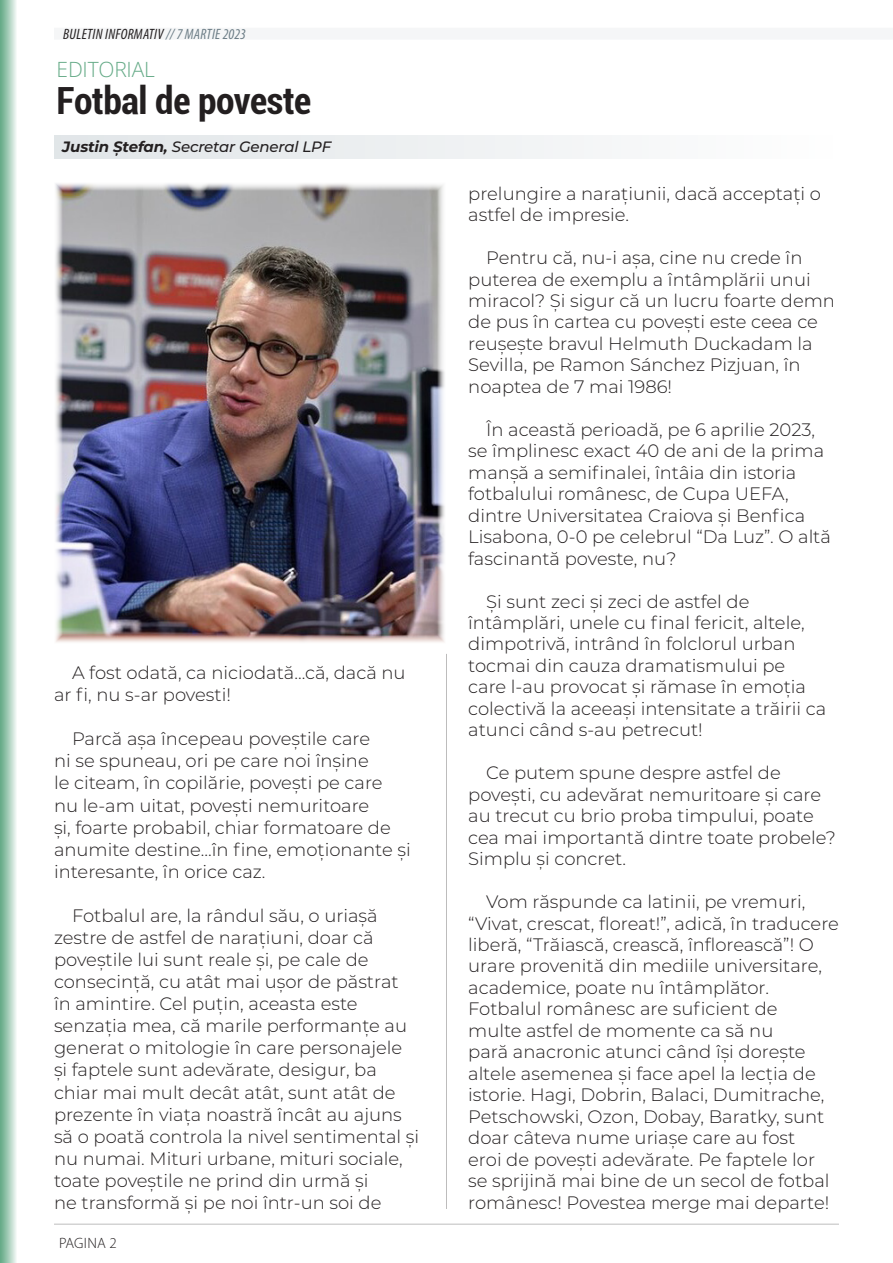
<style>
.page{position:relative;width:893px;height:1263px;background:#fff}
.page>*{position:absolute;margin:0;border:0;box-sizing:border-box;transform-origin:0 0}
.t1{font:700 condensed 37.5px "Roboto";letter-spacing:-.01em;color:#231f20}
.t2{font:300 21px "Open Sans";letter-spacing:-.01em;color:#66ab88}
.t3{font:300 18px/21.5px "Montserrat";color:#231f20}
.t4{font:italic 500 15px "Montserrat";letter-spacing:-.01em;color:#231f20}
.t5{font:italic condensed 15px "Myriad Pro";letter-spacing:.02em;color:#231f20}
.t6{font:300 15px "Myriad Pro";letter-spacing:.02em;color:#231f20}
.s1{color:#6c7d86}
.s2{font-weight:700}
</style>
<div class="page">
<img style="left:55px;top:183px;width:390px;height:459px">
<div style="left:54px;top:28px;width:839px;height:12px;background:#f5f6f7"></div>
<svg style="left:0;top:0;width:16px;height:1263px;background:#a4ccb8"></svg>
<hr style="left:54px;top:1224px;width:785px;height:1px;background:#231f20">
<div style="left:54px;top:135px;width:785px;height:24px;background:linear-gradient(to right,#e0e5e8,#fefefe)"></div>
<hr style="left:446px;top:654px;width:1px;height:555px;background:#231f20">
<p class="t5" style="left:63px;top:25px;width:184px">BULETIN INFORMATIV <span class="s1">// 7 MARTIE 2023</span></p>
<p class="t2" style="left:57px;top:54px;width:100px">EDITORIAL</p>
<p class="t1" style="left:57px;top:74px;width:256px">Fotbal de poveste</p>
<p class="t4" style="left:62px;top:136px;width:271px"><span class="s2">Justin Ștefan,</span> Secretar General LPF</p>
<p class="t3" style="left:54px;top:661px;width:353px;line-height:22px;text-indent:18px">A fost odată, ca niciodată…că, dacă nu ar fi, nu s-ar povesti!</p>
<p class="t3" style="left:54px;top:727px;width:358px;line-height:22px;text-indent:18px">Parcă așa începeau poveștile care<br>ni se spuneau, ori pe care noi înșine<br>le citeam, în copilărie, povești pe care nu le-am uitat, povești nemuritoare<br>și, foarte probabil, chiar formatoare de anumite destine…în fine, emoționante și interesante, în orice caz.</p>
<p class="t3" style="left:54px;top:904px;width:367px;line-height:22px;text-indent:18px">Fotbalul are, la rândul său, o uriașă zestre de astfel de narațiuni, doar că poveștile lui sunt reale și, pe cale de consecință, cu atât mai ușor de păstrat în amintire. Cel puțin, aceasta este senzația mea, că marile performanțe au generat o mitologie în care personajele și faptele sunt adevărate, desigur, ba chiar mai mult decât atât, sunt atât de prezente în viața noastră încât au ajuns să o poată controla la nivel sentimental și nu numai. Mituri urbane, mituri sociale, toate poveștile ne prind din urmă și<br>ne transformă și pe noi într-un soi de</p>
<p class="t6" style="left:59px;top:1234px;width:59px">PAGINA 2</p>
<p class="t3" style="left:468px;top:182px;width:354px">prelungire a narațiunii, dacă acceptați o astfel de impresie.</p>
<p class="t3" style="left:468px;top:246px;width:368px;text-indent:18px">Pentru că, nu-i așa, cine nu crede în puterea de exemplu a întâmplării unui miracol? Și sigur că un lucru foarte demn de pus în cartea cu povești este ceea ce reușește bravul Helmuth Duckadam la Sevilla, pe Ramon Sánchez Pizjuan, în noaptea de 7 mai 1986!</p>
<p class="t3" style="left:468px;top:418px;width:364px;text-indent:18px">În această perioadă, pe 6 aprilie 2023, se împlinesc exact 40 de ani de la prima manșă a semifinalei, întâia din istoria fotbalului românesc, de Cupa UEFA, dintre Universitatea Craiova și Benfica Lisabona, 0-0 pe celebrul “Da Luz”. O altă fascinantă poveste, nu?</p>
<p class="t3" style="left:468px;top:590px;width:360px;text-indent:18px">Și sunt zeci și zeci de astfel de întâmplări, unele cu final fericit, altele, dimpotrivă, intrând în folclorul urban tocmai din cauza dramatismului pe care l-au provocat și rămase în emoția colectivă la aceeași intensitate a trăirii ca atunci când s-au petrecut!</p>
<p class="t3" style="left:468px;top:762px;width:369px;text-indent:18px">Ce putem spune despre astfel de povești, cu adevărat nemuritoare și care au trecut cu brio proba timpului, poate cea mai importantă dintre toate probele?<br>Simplu și concret.</p>
<p class="t3" style="left:468px;top:890px;width:372px;text-indent:18px">Vom răspunde ca latinii, pe vremuri, “Vivat, crescat, floreat!”, adică, în traducere liberă, “Trăiască, crească, înflorească”! O urare provenită din mediile universitare, academice, poate nu întâmplător.<br>Fotbalul românesc are suficient de<br>multe astfel de momente ca să nu<br>pară anacronic atunci când își dorește altele asemenea și face apel la lecția de istorie. Hagi, Dobrin, Balaci, Dumitrache, Petschowski, Ozon, Dobay, Baratky, sunt doar câteva nume uriașe care au fost<br>eroi de povești adevărate. Pe faptele lor<br>se sprijină mai bine de un secol de fotbal românesc! Povestea merge mai departe!</p>
</div>
